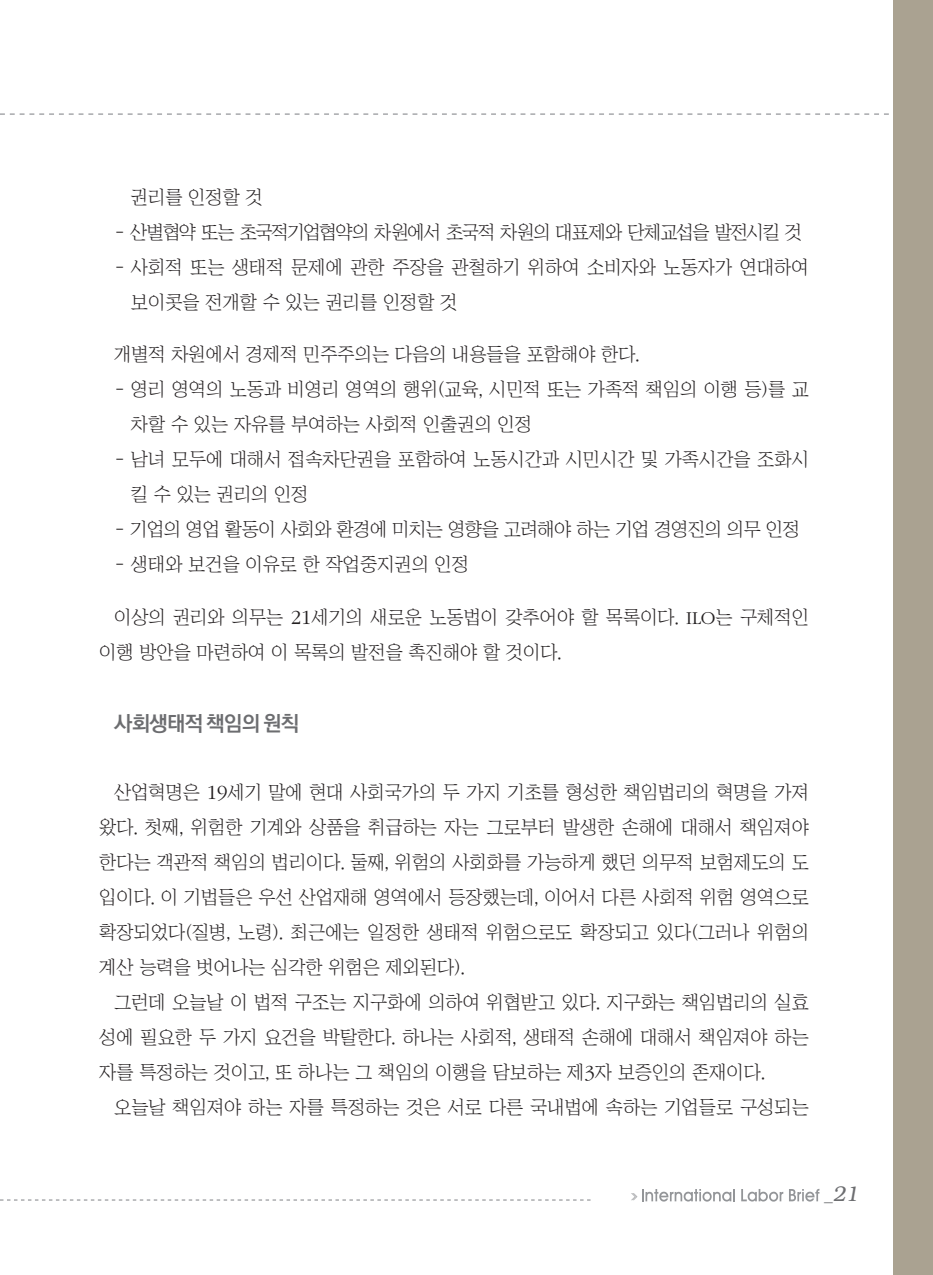
<style>
.page{position:relative;width:933px;height:1275px;background:#fff}
.page>*{position:absolute;margin:0;border:0;box-sizing:border-box;transform-origin:0 0}
.중제목{font:700 21px "Ko Pub Dotum";letter-spacing:-.03em;color:#6c6d70}
.t1{font:italic 300 21px "Bookman";color:#6c6d70}
.본문{font:18.9px/35px "Chosunilbo NM";color:#231f20}
.본문-2{font:18.9px "Chosunilbo NM";letter-spacing:-.055em;color:#231f20}
.본문-3{font:18.9px "Chosunilbo NM";letter-spacing:-.02em;color:#231f20}
.t2{font:700 7.88px "Ko Pub Dotum";color:#939598;scale:2 1}
.s1{font-family:"ITC Garamond Std";font-weight:300;font-size:20.82px}
.s2{font-family:"ITC Garamond Std";font-weight:300}
.s3{font-family:"Helvetica";font-weight:400;font-style:normal;font-size:17.5px}
</style>
<div class="page">
<svg style="left:0;top:113px;width:889px;height:2px"></svg>
<div style="left:893px;top:0;width:40px;height:1275px;background:#aaa291"></div>
<svg style="left:0;top:1199px;width:590px;height:1px"></svg>
<svg style="left:642px;top:1189px;width:93px;height:13px"></svg>
<svg style="left:741px;top:1189px;width:42px;height:13px"></svg>
<svg style="left:789px;top:1189px;width:30px;height:12px"></svg>
<p class="본문" style="left:131px;top:179px;width:133px">권리를 인정할 것</p>
<p class="본문-2" style="left:114px;top:222px;width:689px">- 산별협약 또는 초국적기업협약의 차원에서 초국적 차원의 대표제와 단체교섭을 발전시킬 것</p>
<p class="본문" style="left:131px;top:249px;width:679px;text-indent:-17px">- 사회적 또는 생태적 문제에 관한 주장을 관철하기 위하여 소비자와 노동자가 연대하여 보이콧을 전개할 수 있는 권리를 인정할 것</p>
<p class="본문" style="left:114px;top:337px;width:527px">개별적 차원에서 경제적 민주주의는 다음의 내용들을 포함해야 한다.</p>
<p class="본문" style="left:131px;top:372px;width:679px;text-indent:-17px">- 영리 영역의 노동과 비영리 영역의 행위(교육, 시민적 또는 가족적 책임의 이행 등)를 교 차할 수 있는 자유를 부여하는 사회적 인출권의 인정</p>
<p class="본문" style="left:131px;top:442px;width:679px;text-indent:-17px">- 남녀 모두에 대해서 접속차단권을 포함하여 노동시간과 시민시간 및 가족시간을 조화시 킬 수 있는 권리의 인정</p>
<p class="본문-3" style="left:114px;top:520px;width:687px">- 기업의 영업 활동이 사회와 환경에 미치는 영향을 고려해야 하는 기업 경영진의 의무 인정</p>
<p class="본문" style="left:114px;top:547px;width:356px">- 생태와 보건을 이유로 한 작업중지권의 인정</p>
<p class="본문" style="left:99px;top:599px;width:711px;text-indent:15px">이상의 권리와 의무는 <span class="s1">21</span>세기의 새로운 노동법이 갖추어야 할 목록이다. <span class="s2">ILO</span>는 구체적인 이행 방안을 마련하여 이 목록의 발전을 촉진해야 할 것이다.</p>
<p class="중제목" style="left:114px;top:713px;width:186px">사회생태적 책임의 원칙</p>
<p class="본문" style="left:99px;top:774px;width:711px;text-align:justify;text-indent:15px">산업혁명은 <span class="s1">19</span>세기 말에 현대 사회국가의 두 가지 기초를 형성한 책임법리의 혁명을 가져 왔다. 첫째, 위험한 기계와 상품을 취급하는 자는 그로부터 발생한 손해에 대해서 책임져야 한다는 객관적 책임의 법리이다. 둘째, 위험의 사회화를 가능하게 했던 의무적 보험제도의 도 입이다. 이 기법들은 우선 산업재해 영역에서 등장했는데, 이어서 다른 사회적 위험 영역으로 확장되었다(질병, 노령). 최근에는 일정한 생태적 위험으로도 확장되고 있다(그러나 위험의 계산 능력을 벗어나는 심각한 위험은 제외된다).</p>
<p class="본문" style="left:99px;top:984px;width:711px;text-align:justify;text-indent:15px">그런데 오늘날 이 법적 구조는 지구화에 의하여 위협받고 있다. 지구화는 책임법리의 실효 성에 필요한 두 가지 요건을 박탈한다. 하나는 사회적, 생태적 손해에 대해서 책임져야 하는 자를 특정하는 것이고, 또 하나는 그 책임의 이행을 담보하는 제<span class="s1">3</span>자 보증인의 존재이다.</p>
<p class="본문" style="left:114px;top:1089px;width:696px">오늘날 책임져야 하는 자를 특정하는 것은 서로 다른 국내법에 속하는 기업들로 구성되는</p>
<p class="t2" style="left:631px;top:1192px;width:5px">》</p>
<p class="t1" style="left:824px;top:1182px;width:36px"><span class="s3">_</span>21</p>
</div>
